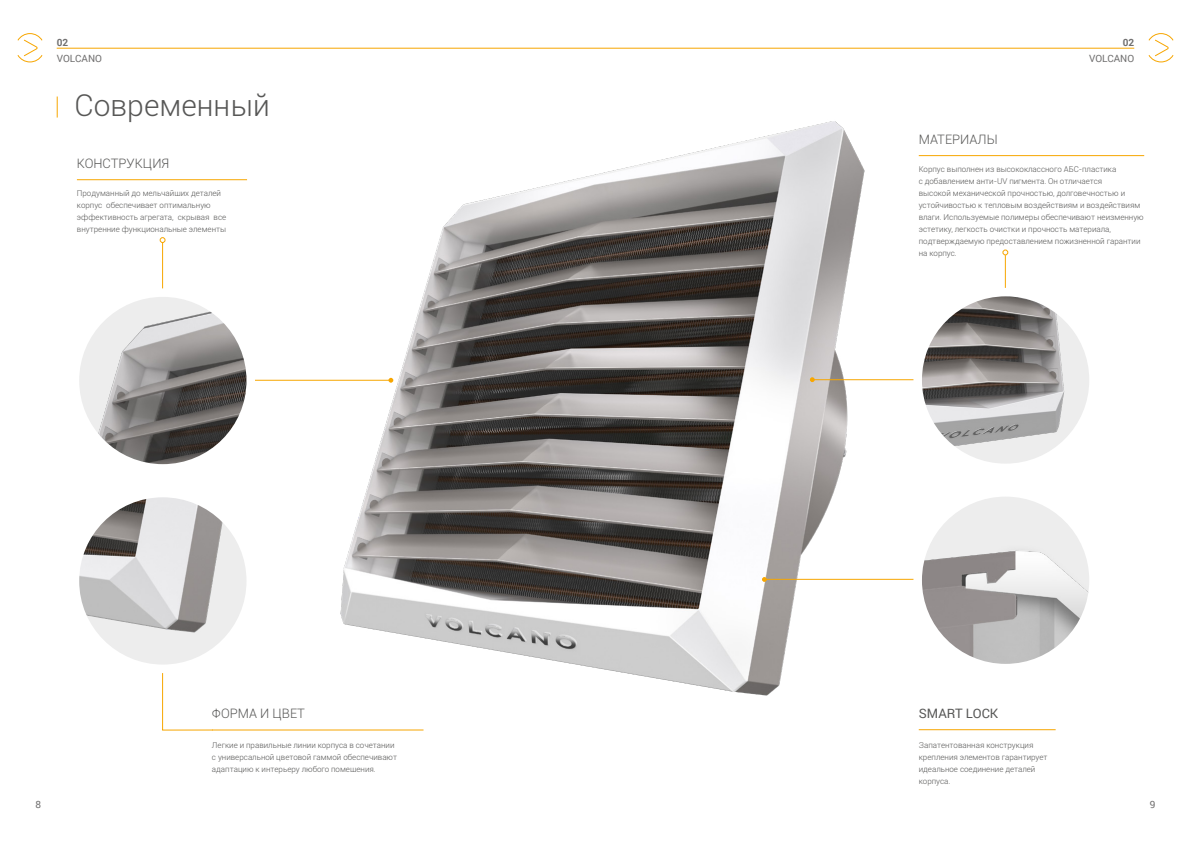
<style>
.page{position:relative;width:1191px;height:842px;background:#fff}
.page>*{position:absolute;margin:0;border:0;box-sizing:border-box;transform-origin:0 0}
.t1{font:300 30px "Roboto";color:#575756}
.t2{font:300 13px "Roboto";color:#575756}
.t3{font:13px "Roboto";color:#575756}
.t4{font:10px "Roboto";color:#706f6f}
.t5{font:700 10px "Roboto";color:#706f6f}
.t6{font:300 8px/12px "Roboto";color:#575756}
</style>
<div class="page">
<hr style="left:57px;top:48px;width:1077px;height:1px;background:#f7a600">
<svg style="left:17px;top:33px;width:26px;height:30px"></svg>
<svg style="left:1148px;top:33px;width:26px;height:30px"></svg>
<img style="left:298px;top:121px;width:567px;height:575px">
<hr style="left:77px;top:179px;width:170px;height:1px;background:#f7a600">
<hr style="left:918px;top:155px;width:226px;height:1px;background:#f7a600">
<hr style="left:918px;top:729px;width:137px;height:1px;background:#f7a600">
<hr style="left:212px;top:730px;width:211px;height:1px;background:#f7a600">
<svg style="left:57px;top:97px;width:1px;height:21px"></svg>
<svg style="left:162px;top:673px;width:51px;height:57px"></svg>
<hr style="left:162px;top:242px;width:1px;height:206px;background:#f7a600">
<img style="left:75px;top:493px;width:176px;height:176px;border-radius:88px">
<div style="left:71px;top:489px;width:184px;height:184px;border:8px solid #fff;border-radius:50%"></div>
<img style="left:917px;top:492px;width:176px;height:176px;border-radius:88px">
<div style="left:913px;top:488px;width:184px;height:184px;border:8px solid #fff;border-radius:50%"></div>
<svg style="left:160px;top:237px;width:5px;height:6px"></svg>
<img style="left:917px;top:292px;width:176px;height:176px;border-radius:88px">
<div style="left:913px;top:288px;width:184px;height:184px;border:8px solid #fff;border-radius:50%"></div>
<svg style="left:810px;top:250px;width:198px;height:132px"></svg>
<svg style="left:762px;top:577px;width:243px;height:65px"></svg>
<svg style="left:388px;top:378px;width:5px;height:5px"></svg>
<hr style="left:187px;top:380px;width:204px;height:1px;background:#f7a600">
<img style="left:75px;top:293px;width:176px;height:175px;border-radius:88px">
<div style="left:71px;top:288px;width:184px;height:185px;border:8px solid #fff;border-radius:50%"></div>
<p class="t5" style="left:57px;top:35px;width:13px">02</p>
<p class="t4" style="left:57px;top:51px;width:47px">VOLCANO</p>
<h1 class="t1" style="left:75px;top:85px;width:196px">Современный</h1>
<h2 class="t2" style="left:77px;top:154px;width:94px">КОНСТРУКЦИЯ</h2>
<p class="t6" style="left:77px;top:187px;width:151px">Продуманный до мельчайших деталей корпус обеспечивает оптимальную эффективность агрегата, скрывая все внутренние функциональные элементы</p>
<h2 class="t2" style="left:212px;top:705px;width:94px">ФОРМА И ЦВЕТ</h2>
<p class="t6" style="left:212px;top:739px;width:187px">Легкие и правильные линии корпуса в сочетании с универсальной цветовой гаммой обеспечивают адаптацию к интерьеру любого помещения.</p>
<p class="t5" style="left:1122px;top:35px;width:13px">02</p>
<p class="t4" style="left:1089px;top:51px;width:47px">VOLCANO</p>
<h2 class="t2" style="left:918px;top:130px;width:80px">МАТЕРИАЛЫ</h2>
<p class="t6" style="left:918px;top:163px;width:226px">Корпус выполнен из высококлассного АБС-пластика<br>с добавлением анти-UV пигмента. Он отличается<br>высокой механической прочностью, долговечностью и устойчивостью к тепловым воздействиям и воздействиям влаги. Используемые полимеры обеспечивают неизменную эстетику, легкость очистки и прочность материала, подтверждаемую предоставлением пожизненной гарантии на корпус.</p>
<h2 class="t3" style="left:918px;top:704px;width:81px">SMART LOCK</h2>
<p class="t6" style="left:918px;top:739px;width:130px">Запатентованная конструкция крепления элементов гарантирует идеальное соединение деталей корпуса.</p>
<p class="t4" style="left:35px;top:797px;width:7px">8</p>
<p class="t4" style="left:1149px;top:797px;width:7px">9</p>
</div>
